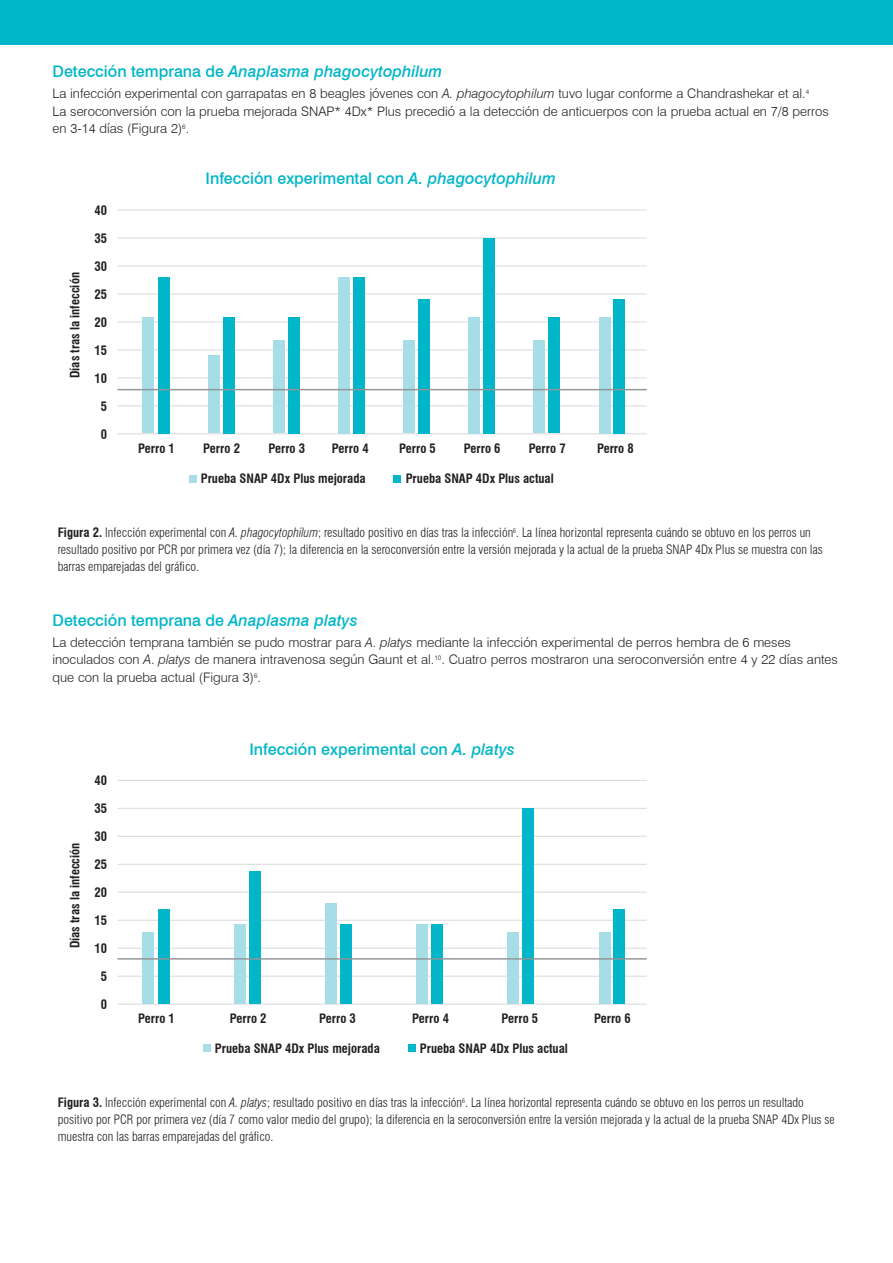
<style>
.page{position:relative;width:893px;height:1263px;background:#fff}
.page>*{position:absolute;margin:0;border:0;box-sizing:border-box;transform-origin:0 0}
.Paragraph_headings{font:500 16.05px "Swiss 721 BT";color:#00b6c8}
.Paragraph_headings-2{font:italic 500 16.05px "Swiss 721 BT";color:#00b6c8}
.GI_Body_9_5_12{font:300 13.2px/17.5px "Swiss 721 BT";color:#231f20}
.t1{font:300 condensed 12.6px/16.8px "Swiss 721 BT";color:#231f20}
.t2{font:700 condensed 12.6px "Swiss 721 BT";color:#231f20}
.s1{font-style:normal}
.s2{font-style:italic}
.s3{font-weight:700}
</style>
<div class="page">
<div style="left:0;top:0;width:893px;height:45px;background:#00b6c8"></div>
<hr style="left:117px;top:210px;width:530px;height:1px;background:#d8d9db">
<hr style="left:117px;top:238px;width:530px;height:1px;background:#d8d9db">
<hr style="left:117px;top:266px;width:530px;height:1px;background:#d8d9db">
<hr style="left:117px;top:294px;width:530px;height:1px;background:#d8d9db">
<hr style="left:117px;top:322px;width:530px;height:1px;background:#d8d9db">
<hr style="left:117px;top:350px;width:530px;height:1px;background:#d8d9db">
<hr style="left:117px;top:377px;width:530px;height:1px;background:#d8d9db">
<hr style="left:117px;top:405px;width:530px;height:1px;background:#d8d9db">
<hr style="left:117px;top:433px;width:530px;height:1px;background:#d8d9db">
<div style="left:273px;top:340px;width:12px;height:93px;background:#a6dde6"></div>
<div style="left:288px;top:317px;width:11px;height:116px;background:#00b6c8"></div>
<div style="left:208px;top:356px;width:11px;height:77px;background:#a6dde6"></div>
<div style="left:223px;top:317px;width:11px;height:116px;background:#00b6c8"></div>
<div style="left:143px;top:318px;width:11px;height:115px;background:#a6dde6"></div>
<div style="left:158px;top:277px;width:11px;height:156px;background:#00b6c8"></div>
<div style="left:353px;top:277px;width:12px;height:156px;background:#00b6c8"></div>
<div style="left:338px;top:277px;width:12px;height:156px;background:#a6dde6"></div>
<div style="left:418px;top:299px;width:12px;height:134px;background:#00b6c8"></div>
<div style="left:403px;top:340px;width:12px;height:93px;background:#a6dde6"></div>
<div style="left:484px;top:238px;width:11px;height:195px;background:#00b6c8"></div>
<div style="left:469px;top:317px;width:11px;height:116px;background:#a6dde6"></div>
<div style="left:549px;top:318px;width:11px;height:115px;background:#00b6c8"></div>
<div style="left:534px;top:340px;width:11px;height:93px;background:#a6dde6"></div>
<div style="left:614px;top:299px;width:11px;height:134px;background:#00b6c8"></div>
<div style="left:599px;top:317px;width:11px;height:116px;background:#a6dde6"></div>
<div style="left:189px;top:475px;width:7px;height:8px;background:#a6dde6"></div>
<div style="left:393px;top:475px;width:8px;height:8px;background:#00b6c8"></div>
<hr style="left:117px;top:780px;width:530px;height:1px;background:#d8d9db">
<hr style="left:117px;top:808px;width:530px;height:1px;background:#d8d9db">
<hr style="left:117px;top:836px;width:530px;height:1px;background:#d8d9db">
<hr style="left:117px;top:864px;width:530px;height:1px;background:#d8d9db">
<hr style="left:117px;top:892px;width:530px;height:1px;background:#d8d9db">
<hr style="left:117px;top:920px;width:530px;height:1px;background:#d8d9db">
<hr style="left:117px;top:948px;width:530px;height:1px;background:#d8d9db">
<hr style="left:117px;top:976px;width:530px;height:1px;background:#d8d9db">
<hr style="left:117px;top:1004px;width:530px;height:1px;background:#d8d9db">
<div style="left:325px;top:903px;width:12px;height:101px;background:#a6dde6"></div>
<div style="left:340px;top:924px;width:11px;height:80px;background:#00b6c8"></div>
<div style="left:234px;top:924px;width:11px;height:80px;background:#a6dde6"></div>
<div style="left:249px;top:871px;width:11px;height:133px;background:#00b6c8"></div>
<div style="left:143px;top:932px;width:11px;height:72px;background:#a6dde6"></div>
<div style="left:158px;top:909px;width:11px;height:95px;background:#00b6c8"></div>
<div style="left:431px;top:924px;width:12px;height:80px;background:#00b6c8"></div>
<div style="left:416px;top:924px;width:12px;height:80px;background:#a6dde6"></div>
<div style="left:523px;top:808px;width:11px;height:196px;background:#00b6c8"></div>
<div style="left:508px;top:932px;width:11px;height:72px;background:#a6dde6"></div>
<div style="left:614px;top:909px;width:11px;height:95px;background:#00b6c8"></div>
<div style="left:599px;top:932px;width:11px;height:72px;background:#a6dde6"></div>
<div style="left:203px;top:1044px;width:8px;height:8px;background:#a6dde6"></div>
<div style="left:408px;top:1044px;width:7px;height:8px;background:#00b6c8"></div>
<hr style="left:117px;top:958px;width:530px;height:1px;background:#939598">
<hr style="left:117px;top:389px;width:530px;height:1px;background:#939598">
<p class="Paragraph_headings-2" style="left:53px;top:62px;width:391px"><span class="s1">Detección temprana de</span> Anaplasma phagocytophilum</p>
<p class="GI_Body_9_5_12" style="left:53px;top:85px;width:778px">La infección experimental con garrapatas en 8 beagles jóvenes con <span class="s2">A. phagocytophilum</span> tuvo lugar conforme a Chandrashekar et al.<sup>4<br></sup>La seroconversión con la prueba mejorada SNAP* 4Dx* Plus precedió a la detección de anticuerpos con la prueba actual en 7/8 perros en 3-14 días (Figura 2)<sup>6</sup>.</p>
<p class="t2" style="left:67px;top:378px;width:107px;rotate:-90deg">Días tras la infección</p>
<p class="t2" style="left:95px;top:203px;width:14px">40</p>
<p class="t2" style="left:95px;top:231px;width:14px">35</p>
<p class="t2" style="left:95px;top:259px;width:14px">30</p>
<p class="t2" style="left:95px;top:287px;width:14px">25</p>
<p class="t2" style="left:95px;top:315px;width:14px">20</p>
<p class="t2" style="left:95px;top:343px;width:14px">15</p>
<p class="t2" style="left:95px;top:371px;width:14px">10</p>
<p class="t2" style="left:101px;top:398px;width:8px">5</p>
<p class="t2" style="left:101px;top:426px;width:8px">0</p>
<p class="Paragraph_headings" style="left:206px;top:169px;width:352px">Infección experimental con <span class="s2">A. phagocytophilum</span></p>
<p class="t2" style="left:138px;top:441px;width:38px">Perro 1</p>
<p class="t2" style="left:203px;top:441px;width:38px">Perro 2</p>
<p class="t2" style="left:268px;top:441px;width:38px">Perro 3</p>
<p class="t2" style="left:332px;top:441px;width:38px">Perro 4</p>
<p class="t2" style="left:399px;top:441px;width:38px">Perro 5</p>
<p class="t2" style="left:464px;top:441px;width:38px">Perro 6</p>
<p class="t2" style="left:529px;top:441px;width:38px">Perro 7</p>
<p class="t2" style="left:597px;top:441px;width:38px">Perro 8</p>
<p class="t2" style="left:201px;top:471px;width:166px">Prueba SNAP 4Dx Plus mejorada</p>
<p class="t2" style="left:406px;top:471px;width:150px">Prueba SNAP 4Dx Plus actual</p>
<p class="t1" style="left:58px;top:524px;width:767px"><span class="s3">Figura 2.</span> Infección experimental con <span class="s2">A. phagocytophilum</span>; resultado positivo en días tras la infección<sup>6</sup>. La línea horizontal representa cuándo se obtuvo en los perros un resultado positivo por PCR por primera vez (día 7); la diferencia en la seroconversión entre la versión mejorada y la actual de la prueba SNAP 4Dx Plus se muestra con las barras emparejadas del gráfico.</p>
<p class="Paragraph_headings" style="left:53px;top:611px;width:307px">Detección temprana de <span class="s2">Anaplasma platys</span></p>
<p class="GI_Body_9_5_12" style="left:53px;top:633px;width:787px">La detección temprana también se pudo mostrar para <span class="s2">A</span>. <span class="s2">platys</span> mediante la infección experimental de perros hembra de 6 meses inoculados con <span class="s2">A</span>. <span class="s2">platys</span> de manera intravenosa según Gaunt et al.<sup>10</sup>. Cuatro perros mostraron una seroconversión entre 4 y 22 días antes que con la prueba actual (Figura 3)<sup>6</sup>.</p>
<p class="t2" style="left:67px;top:948px;width:107px;rotate:-90deg">Días tras la infección</p>
<p class="t2" style="left:95px;top:773px;width:14px">40</p>
<p class="t2" style="left:95px;top:801px;width:14px">35</p>
<p class="t2" style="left:95px;top:829px;width:14px">30</p>
<p class="t2" style="left:95px;top:857px;width:14px">25</p>
<p class="t2" style="left:95px;top:885px;width:14px">20</p>
<p class="t2" style="left:95px;top:913px;width:14px">15</p>
<p class="t2" style="left:95px;top:941px;width:14px">10</p>
<p class="t2" style="left:101px;top:969px;width:8px">5</p>
<p class="t2" style="left:101px;top:997px;width:8px">0</p>
<p class="Paragraph_headings" style="left:249px;top:739px;width:267px">Infección experimental con <span class="s2">A. platys</span></p>
<p class="t2" style="left:138px;top:1011px;width:38px">Perro 1</p>
<p class="t2" style="left:230px;top:1011px;width:38px">Perro 2</p>
<p class="t2" style="left:319px;top:1011px;width:38px">Perro 3</p>
<p class="t2" style="left:412px;top:1011px;width:38px">Perro 4</p>
<p class="t2" style="left:501px;top:1011px;width:38px">Perro 5</p>
<p class="t2" style="left:594px;top:1011px;width:38px">Perro 6</p>
<p class="t2" style="left:215px;top:1040px;width:166px">Prueba SNAP 4Dx Plus mejorada</p>
<p class="t2" style="left:420px;top:1040px;width:150px">Prueba SNAP 4Dx Plus actual</p>
<p class="t1" style="left:58px;top:1094px;width:778px"><span class="s3">Figura 3.</span> Infección experimental con <span class="s2">A. platys</span>; resultado positivo en días tras la infección<sup>6</sup>. La línea horizontal representa cuándo se obtuvo en los perros un resultado positivo por PCR por primera vez (día 7 como valor medio del grupo); la diferencia en la seroconversión entre la versión mejorada y la actual de la prueba SNAP 4Dx Plus se muestra con las barras emparejadas del gráfico.</p>
</div>
